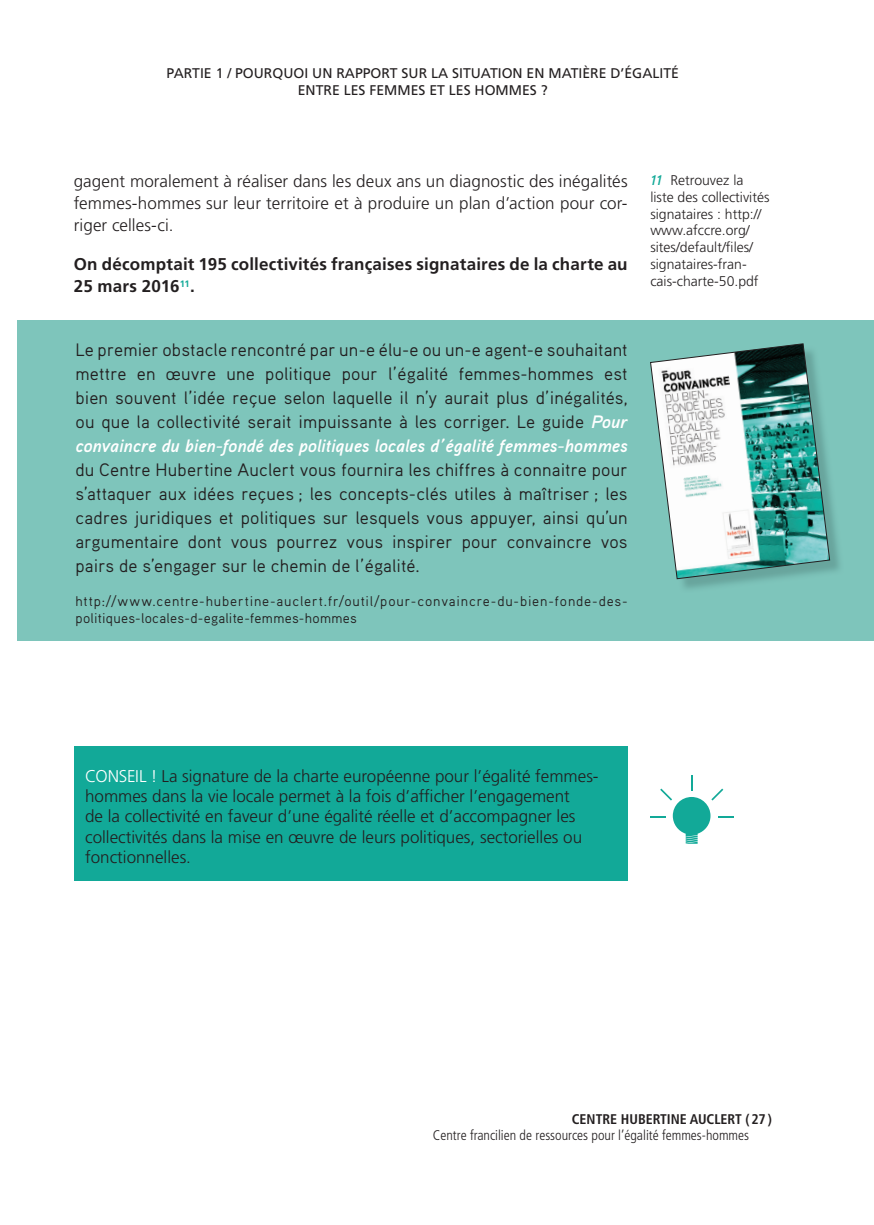
<style>
.page{position:relative;width:874px;height:1225px;background:#fff}
.page>*{position:absolute;margin:0;border:0;box-sizing:border-box;transform-origin:0 0}
.t1{font:18px/24px "Aaux Pro OT";letter-spacing:.005em;color:#231f20;text-align:justify}
.t2{font:300 17px/20.4px "Frutiger LT Std";color:#231f20;text-align:justify}
.t3{font:700 17px/22px "Frutiger LT Std";letter-spacing:.01em;color:#231f20}
.t4{font:300 14px/16.8px "Frutiger LT Std";color:#231f20}
.t5{font:14px/16.8px "Aaux Pro OT";letter-spacing:.05em;color:#231f20}
.t6{font:14px/16.8px "Frutiger LT Std";color:#231f20;text-align:center}
.t7{font:300 condensed 14px "Frutiger LT Std";color:#231f20}
.t8{font:700 condensed 14px "Frutiger LT Std";color:#231f20}
.s1{font-weight:700;font-style:italic;color:#fff}
.s2{font-family:"Aaux Pro OT";font-weight:700;font-style:italic;color:#12a998}
.s3{color:#fff}
</style>
<div class="page">
<div style="left:17px;top:320px;width:856px;height:321px;background:#7ec5bb"></div>
<img style="left:676px;top:480px;width:164px;height:109px">
<svg style="left:650px;top:343px;width:179px;height:236px"></svg>
<svg style="left:650px;top:775px;width:82px;height:68px"></svg>
<div style="left:74px;top:747px;width:553px;height:134px;background:#12a998"></div>
<p class="t6" style="left:166px;top:65px;width:513px">PARTIE 1 / POURQUOI UN RAPPORT SUR LA SITUATION EN MATIÈRE D’ÉGALITÉ<br>ENTRE LES FEMMES ET LES HOMMES ?</p>
<p class="t2" style="left:74px;top:170px;width:555px;line-height:22px">gagent moralement à réaliser dans les deux ans un diagnostic des inégalités femmes-hommes sur leur territoire et à produire un plan d’action pour cor&shy;riger celles-ci.</p>
<p class="t3" style="left:74px;top:253px;width:555px">on décomptait 195 collectivités françaises signataires de la charte au<br>25 mars 2016<sup>11</sup>.</p>
<p class="t1" style="left:75px;top:337px;width:553px">Le premier obstacle rencontré par un-e élu-e ou un-e agent-e souhaitant mettre en œuvre une politique pour l’égalité femmes-hommes est bien souvent l’idée reçue selon laquelle il n’y aurait plus d’inégalités, ou que la collectivité serait impuissante à les corriger. Le guide <span class="s1">Pour convaincre du bien-fondé des politiques locales d’égalité femmes-hommes</span></p>
<p class="t1" style="left:75px;top:457px;width:553px">du Centre Hubertine Auclert vous fournira les chiffres à connaitre pour s’attaquer aux idées reçues ; les concepts-clés utiles à maîtriser ; les cadres juridiques et politiques sur lesquels vous appuyer, ainsi qu’un argumentaire dont vous pourrez vous inspirer pour convaincre vos pairs de s’engager sur le chemin de l’égalité.</p>
<p class="t5" style="left:75px;top:592px;width:553px">http://www.centre-hubertine-auclert.fr/outil/pour-convaincre-du-bien-fonde-des&shy;politiques-locales-d-egalite-femmes-hommes</p>
<p class="t4" style="left:650px;top:172px;width:120px"><span class="s2">11</span> retrouvez la liste des collectivités signataires : http:// www.afccre.org/ sites/default/files/ signataires-fran&shy;cais-charte-50.pdf</p>
<p class="t2" style="left:85px;top:765px;width:514px;text-align:left"><span class="s3">conseil !</span> la signature de la charte européenne pour l’égalité femmes&shy;hommes dans la vie locale permet à la fois d’afficher l’engagement<br>de la collectivité en faveur d’une égalité réelle et d’accompagner les collectivités dans la mise en œuvre de leurs politiques, sectorielles ou fonctionnelles.</p>
<p class="t8" style="left:571px;top:1110px;width:201px">CENTRE HUBERTINE AUCLERT ( 27 )</p>
<p class="t7" style="left:433px;top:1127px;width:317px">Centre francilien de ressources pour l’égalité femmes-hommes</p>
</div>
